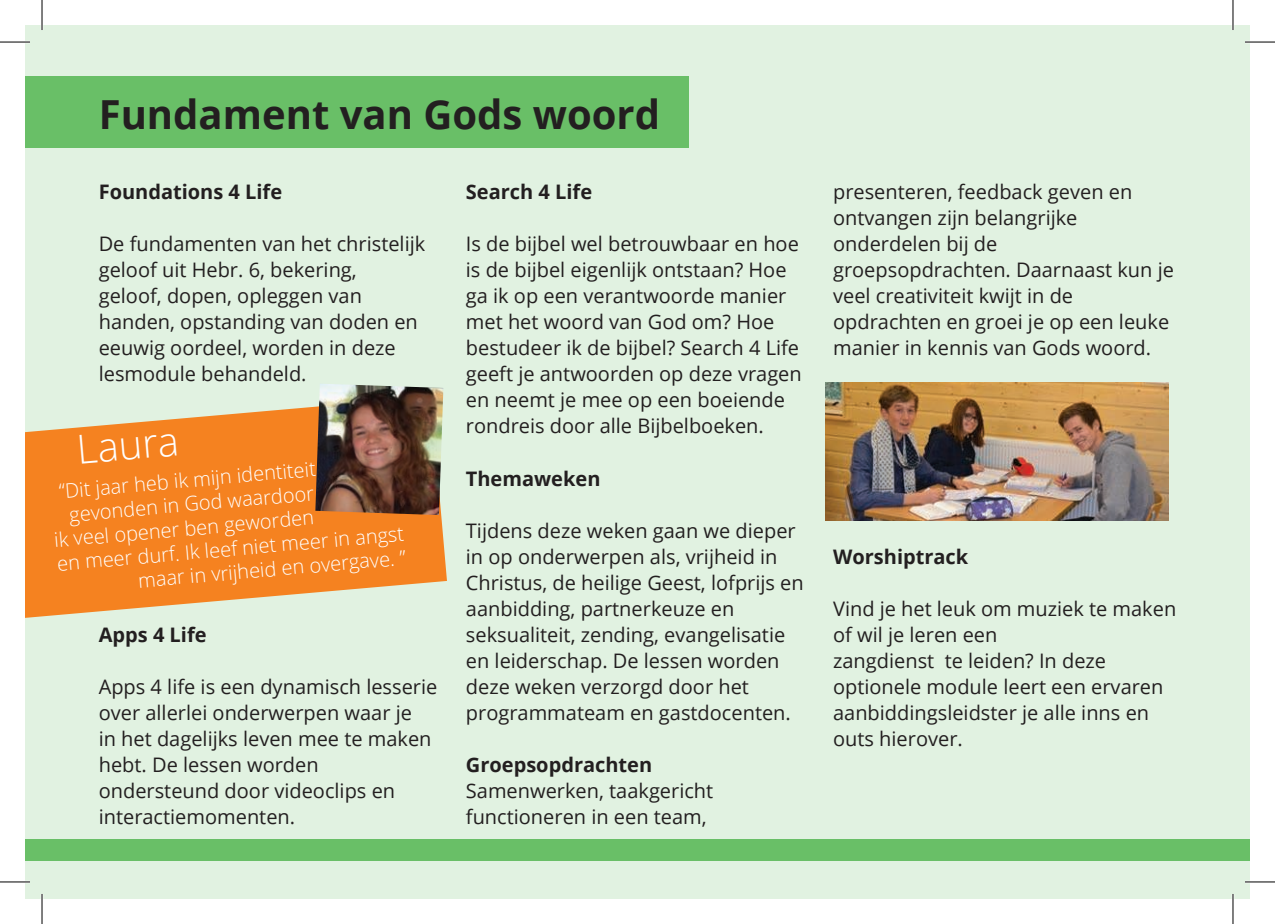
<style>
.page{position:relative;width:1275px;height:924px;background:#fff}
.page>*{position:absolute;margin:0;border:0;box-sizing:border-box;transform-origin:0 0}
.t1{font:700 40px "Open Sans";color:#231f20}
.t2{font:300 40px "Open Sans";color:#fff}
.t3{font:20px/26px "Open Sans";color:#231f20}
.t4{font:300 20px "Open Sans";color:#fff}
.t5{font:700 20px "Open Sans";color:#231f20}
</style>
<div class="page">
<div style="left:25px;top:25px;width:1225px;height:873px;background:#e1f2e1"></div>
<div style="left:25px;top:839px;width:1225px;height:21px;background:#69bf67"></div>
<div style="left:25px;top:76px;width:663px;height:72px;background:#69bf67"></div>
<img style="left:825px;top:382px;width:343px;height:138px">
<svg style="left:25px;top:396px;width:422px;height:221px;fill:#f58220"></svg>
<img style="left:315px;top:384px;width:128px;height:131px">
<hr style="left:0;top:41px;width:30px;height:2px;background:#fff">
<hr style="left:1245px;top:41px;width:30px;height:2px;background:#fff">
<hr style="left:0;top:880px;width:30px;height:2px;background:#fff">
<hr style="left:1245px;top:880px;width:30px;height:2px;background:#fff">
<hr style="left:41px;top:0;width:2px;height:30px;background:#fff">
<hr style="left:41px;top:893px;width:2px;height:30px;background:#fff">
<hr style="left:1231px;top:0;width:3px;height:30px;background:#fff">
<hr style="left:1231px;top:893px;width:3px;height:30px;background:#fff">
<hr style="left:0;top:42px;width:30px;height:1px;background:#000">
<hr style="left:1245px;top:42px;width:30px;height:1px;background:#000">
<hr style="left:0;top:881px;width:30px;height:1px;background:#000">
<hr style="left:1245px;top:881px;width:30px;height:1px;background:#000">
<hr style="left:42px;top:0;width:1px;height:30px;background:#000">
<hr style="left:42px;top:893px;width:1px;height:30px;background:#000">
<hr style="left:1232px;top:0;width:1px;height:30px;background:#000">
<hr style="left:1232px;top:893px;width:1px;height:30px;background:#000">
<h1 class="t1" style="left:99px;top:99px;width:563px">Fundament van Gods woord</h1>
<p class="t5" style="left:99px;top:184px;width:185px">Foundations 4 Life</p>
<p class="t3" style="left:99px;top:233px;width:328px">De fundamenten van het christelijk geloof uit Hebr. 6, bekering,<br>geloof, dopen, opleggen van handen, opstanding van doden en eeuwig oordeel, worden in deze lesmodule behandeld.</p>
<h1 class="t2" style="left:76px;top:433px;width:104px;rotate:-5deg">Laura</h1>
<p class="t4" style="left:58px;top:483px;width:259px;rotate:-5deg">“Dit jaar heb ik mijn identiteit</p>
<p class="t4" style="left:69px;top:506px;width:247px;rotate:-5deg">gevonden in God waardoor</p>
<p class="t4" style="left:54px;top:531px;width:262px;rotate:-5deg">ik veel opener ben geworden</p>
<p class="t4" style="left:57px;top:555px;width:349px;rotate:-5deg">en meer durf. Ik leef niet meer in angst</p>
<p class="t4" style="left:138px;top:572px;width:270px;rotate:-5deg">maar in vrijheid en overgave. ”</p>
<p class="t5" style="left:99px;top:626px;width:109px">Apps 4 Life</p>
<p class="t3" style="left:99px;top:675px;width:340px">Apps 4 life is een dynamisch lesserie over allerlei onderwerpen waar je<br>in het dagelijks leven mee te maken hebt. De lessen worden ondersteund door videoclips en interactiemomenten.</p>
<p class="t5" style="left:466px;top:184px;width:128px">Search 4 Life</p>
<p class="t3" style="left:466px;top:233px;width:337px">Is de bijbel wel betrouwbaar en hoe is de bijbel eigenlijk ontstaan? Hoe ga ik op een verantwoorde manier met het woord van God om? Hoe bestudeer ik de bijbel? Search 4 Life geeft je antwoorden op deze vragen en neemt je mee op een boeiende rondreis door alle Bijbelboeken.</p>
<p class="t5" style="left:466px;top:470px;width:136px">Themaweken</p>
<p class="t3" style="left:466px;top:519px;width:339px">Tijdens deze weken gaan we dieper in op onderwerpen als, vrijheid in Christus, de heilige Geest, lofprijs en aanbidding, partnerkeuze en seksualiteit, zending, evangelisatie en leiderschap. De lessen worden deze weken verzorgd door het programmateam en gastdocenten.</p>
<p class="t5" style="left:466px;top:756px;width:188px">Groepsopdrachten</p>
<p class="t3" style="left:466px;top:779px;width:249px">Samenwerken, taakgericht functioneren in een team,</p>
<p class="t3" style="left:833px;top:181px;width:342px">presenteren, feedback geven en ontvangen zijn belangrijke onderdelen bij de groepsopdrachten. Daarnaast kun je veel creativiteit kwijt in de opdrachten en groei je op een leuke manier in kennis van Gods woord.</p>
<p class="t5" style="left:833px;top:548px;width:137px">Worshiptrack</p>
<p class="t3" style="left:833px;top:597px;width:345px">Vind je het leuk om muziek te maken of wil je leren een<br>zangdienst te leiden? In deze optionele module leert een ervaren aanbiddingsleidster je alle inns en outs hierover.</p>
</div>
